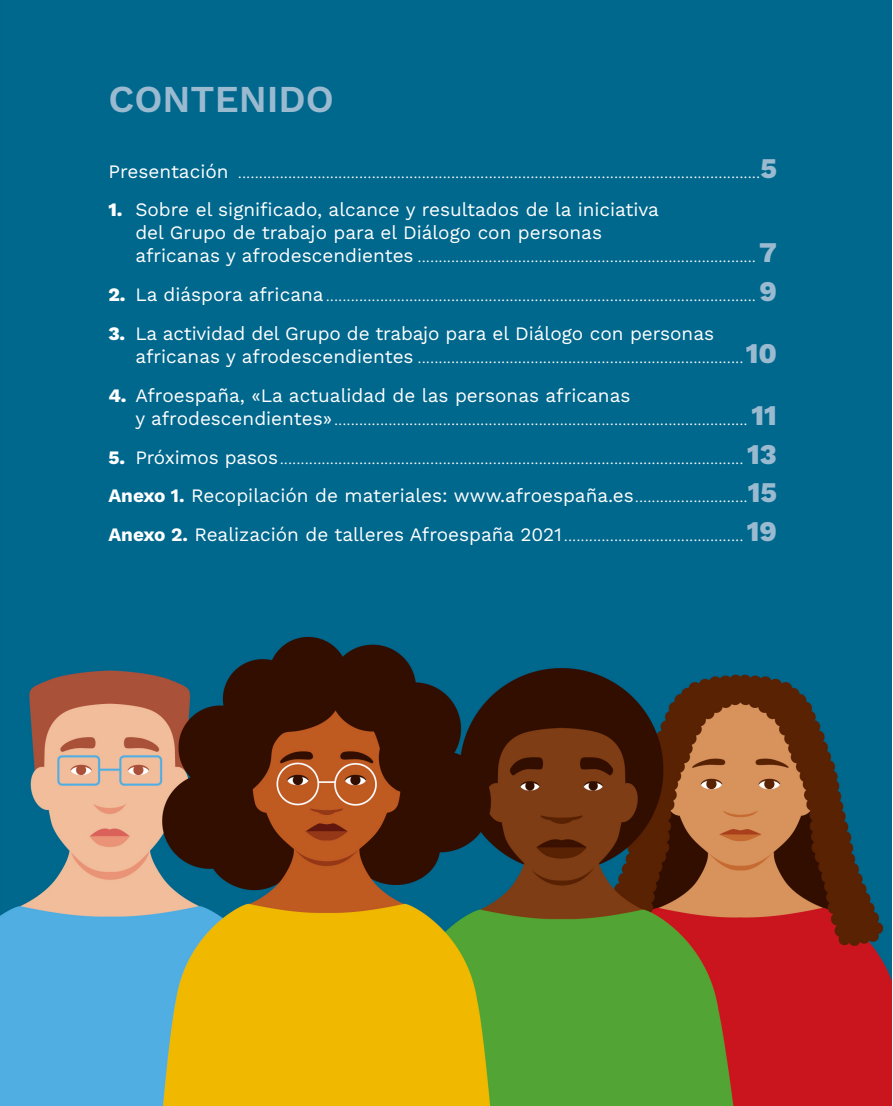
<style>
.page{position:relative;width:893px;height:1106px;background:#fff}
.page>*{position:absolute;margin:0;border:0;box-sizing:border-box;transform-origin:0 0}
.P-TDC_indice{font:600 37.95px "Work Sans";color:#9abad0}
.P-TDC_titulo_2{font:300 19.05px/22.8px "Work Sans";color:#fff}
.P-TDC_titulo_2-2{font:19.05px/22.8px "Work Sans";color:#fff}
.P-TDC_titulo_1{font:300 19.05px "Work Sans";color:#fff}
.s1{font-weight:400}
.s2{font-weight:800;font-size:28.5px;color:#9abad0}
.s3{font-weight:800}
.s4{font-weight:300}
.s5{font-weight:700}
</style>
<div class="page">
<img style="left:0;top:0;width:892px;height:1106px">
<p class="P-TDC_indice" style="left:108px;top:70px;width:227px">CONTENIDO</p>
<p class="P-TDC_titulo_1" style="left:108px;top:157px;width:670px"><span class="s1">Presentación</span> .............................................................................................................................<span class="s2">5</span></p>
<p class="P-TDC_titulo_2-2" style="left:135px;top:198px;width:643px;text-indent:-27px"><span class="s3">1.</span> Sobre el significado, alcance y resultados de la iniciativa<br>del Grupo de trabajo para el Diálogo con personas<br>africanas y afrodescendientes <span class="s4">.................................................................................</span> <span class="s2">7</span></p>
<p class="P-TDC_titulo_2" style="left:108px;top:282px;width:670px"><span class="s3">2.</span> <span class="s1">La diáspora africana</span>....................................................................................................... <span class="s2">9</span></p>
<p class="P-TDC_titulo_2-2" style="left:135px;top:321px;width:643px;text-indent:-27px"><span class="s3">3.</span> La actividad del Grupo de trabajo para el Diálogo con personas africanas y afrodescendientes <span class="s4">..............................................................................</span><span class="s2">10</span></p>
<p class="P-TDC_titulo_2" style="left:135px;top:383px;width:643px;text-indent:-27px"><span class="s3">4.</span> <span class="s1">Afroespaña, «La actualidad de las personas africanas<br>y afrodescendientes»</span>................................................................................................... <span class="s2">11</span></p>
<p class="P-TDC_titulo_2" style="left:108px;top:445px;width:670px"><span class="s3">5.</span> <span class="s1">Próximos pasos</span>............................................................................................................... <span class="s2">13</span></p>
<p class="P-TDC_titulo_2-2" style="left:108px;top:484px;width:670px"><span class="s5">Anexo 1.</span> Recopilación de materiales: www.afroespaña.es<span class="s4">...........................</span><span class="s2">15</span></p>
<p class="P-TDC_titulo_2" style="left:108px;top:523px;width:670px"><span class="s5">Anexo 2.</span> <span class="s1">Realización de talleres Afroespaña 2021</span>........................................... <span class="s2">19</span></p>
</div>
